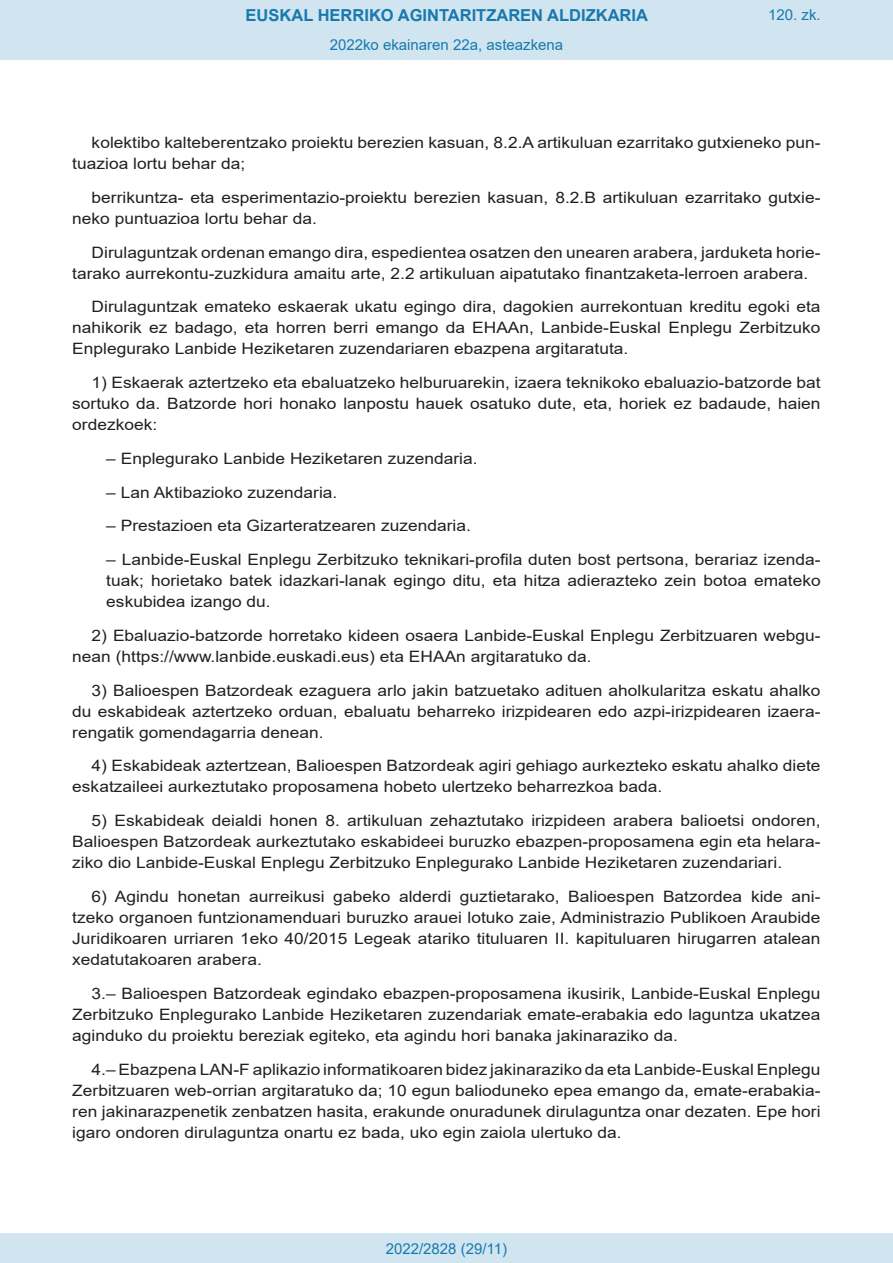
<style>
.page{position:relative;width:893px;height:1263px;background:#fff}
.page>*{position:absolute;margin:0;border:0;box-sizing:border-box;transform-origin:0 0}
.t1{font:700 16.5px "Arial";color:#1879ad}
.BOPVDetalle{font:15.6px/21px "Arial";color:#231f20;text-align:justify;scale:1.11 1}
.BOPVDetalle1{font:15.6px/21px "Arial";color:#231f20;text-align:justify;scale:1.11 1}
.Paginacion_Centro{font:15px "Arial";color:#1879ad}
</style>
<div class="page">
<div style="left:0;top:0;width:893px;height:60px;background:#d0e5f0"></div>
<div style="left:0;top:1233px;width:893px;height:30px;background:#d0e5f0"></div>
<p class="t1" style="left:246px;top:3px;width:404px">EUSKAL HERRIKO AGINTARITZAREN ALDIZKARIA</p>
<p class="Paginacion_Centro" style="left:330px;top:35px;width:235px">2022ko ekainaren 22a, asteazkena</p>
<p class="Paginacion_Centro" style="left:768px;top:5px;width:54px">120. zk.</p>
<p class="BOPVDetalle" style="left:72px;top:132px;width:676px;text-indent:19px">kolektibo kalteberentzako proiektu berezien kasuan, 8.2.A artikuluan ezarritako gutxieneko pun&shy;tuazioa lortu behar da;</p>
<p class="BOPVDetalle" style="left:72px;top:187px;width:676px;text-indent:19px">berrikuntza- eta esperimentazio-proiektu berezien kasuan, 8.2.B artikuluan ezarritako gutxie&shy;neko puntuazioa lortu behar da.</p>
<p class="BOPVDetalle" style="left:72px;top:242px;width:676px;text-indent:19px">Dirulaguntzak ordenan emango dira, espedientea osatzen den unearen arabera, jarduketa horie&shy;tarako aurrekontu-zuzkidura amaitu arte, 2.2 artikuluan aipatutako finantzaketa-lerroen arabera.</p>
<p class="BOPVDetalle" style="left:72px;top:296px;width:676px;text-indent:19px">Dirulaguntzak emateko eskaerak ukatu egingo dira, dagokien aurrekontuan kreditu egoki eta nahikorik ez badago, eta horren berri emango da EHAAn, Lanbide-Euskal Enplegu Zerbitzuko Enplegurako Lanbide Heziketaren zuzendariaren ebazpena argitaratuta.</p>
<p class="BOPVDetalle" style="left:72px;top:372px;width:676px;text-indent:19px">1) Eskaerak aztertzeko eta ebaluatzeko helburuarekin, izaera teknikoko ebaluazio-batzorde bat sortuko da. Batzorde hori honako lanpostu hauek osatuko dute, eta, horiek ez badaude, haien ordezkoek:</p>
<p class="BOPVDetalle1" style="left:106px;top:448px;width:336px">– Enplegurako Lanbide Heziketaren zuzendaria.</p>
<p class="BOPVDetalle1" style="left:106px;top:482px;width:210px">– Lan Aktibazioko zuzendaria.</p>
<p class="BOPVDetalle1" style="left:106px;top:515px;width:330px">– Prestazioen eta Gizarteratzearen zuzendaria.</p>
<p class="BOPVDetalle1" style="left:106px;top:549px;width:645px">– Lanbide-Euskal Enplegu Zerbitzuko teknikari-profila duten bost pertsona, berariaz izenda&shy;tuak; horietako batek idazkari-lanak egingo ditu, eta hitza adierazteko zein botoa emateko eskubidea izango du.</p>
<p class="BOPVDetalle" style="left:72px;top:625px;width:676px;text-indent:19px">2) Ebaluazio-batzorde horretako kideen osaera Lanbide-Euskal Enplegu Zerbitzuaren webgu&shy;nean (https://www.lanbide.euskadi.eus) eta EHAAn argitaratuko da.</p>
<p class="BOPVDetalle" style="left:72px;top:680px;width:676px;text-indent:19px">3) Balioespen Batzordeak ezaguera arlo jakin batzuetako adituen aholkularitza eskatu ahalko du eskabideak aztertzeko orduan, ebaluatu beharreko irizpidearen edo azpi-irizpidearen izaera&shy;rengatik gomendagarria denean.</p>
<p class="BOPVDetalle" style="left:72px;top:755px;width:676px;text-indent:19px">4) Eskabideak aztertzean, Balioespen Batzordeak agiri gehiago aurkezteko eskatu ahalko diete eskatzaileei aurkeztutako proposamena hobeto ulertzeko beharrezkoa bada.</p>
<p class="BOPVDetalle" style="left:72px;top:810px;width:676px;text-indent:19px">5) Eskabideak deialdi honen 8. artikuluan zehaztutako irizpideen arabera balioetsi ondoren, Balioespen Batzordeak aurkeztutako eskabideei buruzko ebazpen-proposamena egin eta helara&shy;ziko dio Lanbide-Euskal Enplegu Zerbitzuko Enplegurako Lanbide Heziketaren zuzendariari.</p>
<p class="BOPVDetalle" style="left:72px;top:886px;width:676px;text-indent:19px">6) Agindu honetan aurreikusi gabeko alderdi guztietarako, Balioespen Batzordea kide ani&shy;tzeko organoen funtzionamenduari buruzko arauei lotuko zaie, Administrazio Publikoen Araubide Juridikoaren urriaren 1eko 40/2015 Legeak atariko tituluaren II. kapituluaren hirugarren atalean xedatutakoaren arabera.</p>
<p class="BOPVDetalle" style="left:72px;top:983px;width:676px;text-indent:19px">3.– Balioespen Batzordeak egindako ebazpen-proposamena ikusirik, Lanbide-Euskal Enplegu Zerbitzuko Enplegurako Lanbide Heziketaren zuzendariak emate-erabakia edo laguntza ukatzea aginduko du proiektu bereziak egiteko, eta agindu hori banaka jakinaraziko da.</p>
<p class="BOPVDetalle" style="left:72px;top:1058px;width:676px;text-indent:19px">4.– Ebazpena LAN-F aplikazio informatikoaren bidez jakinaraziko da eta Lanbide-Euskal Enplegu Zerbitzuaren web-orrian argitaratuko da; 10 egun balioduneko epea emango da, emate-erabakia&shy;ren jakinarazpenetik zenbatzen hasita, erakunde onuradunek dirulaguntza onar dezaten. Epe hori igaro ondoren dirulaguntza onartu ez bada, uko egin zaiola ulertuko da.</p>
<p class="Paginacion_Centro" style="left:386px;top:1238px;width:123px">2022/2828 (29/11)</p>
</div>
